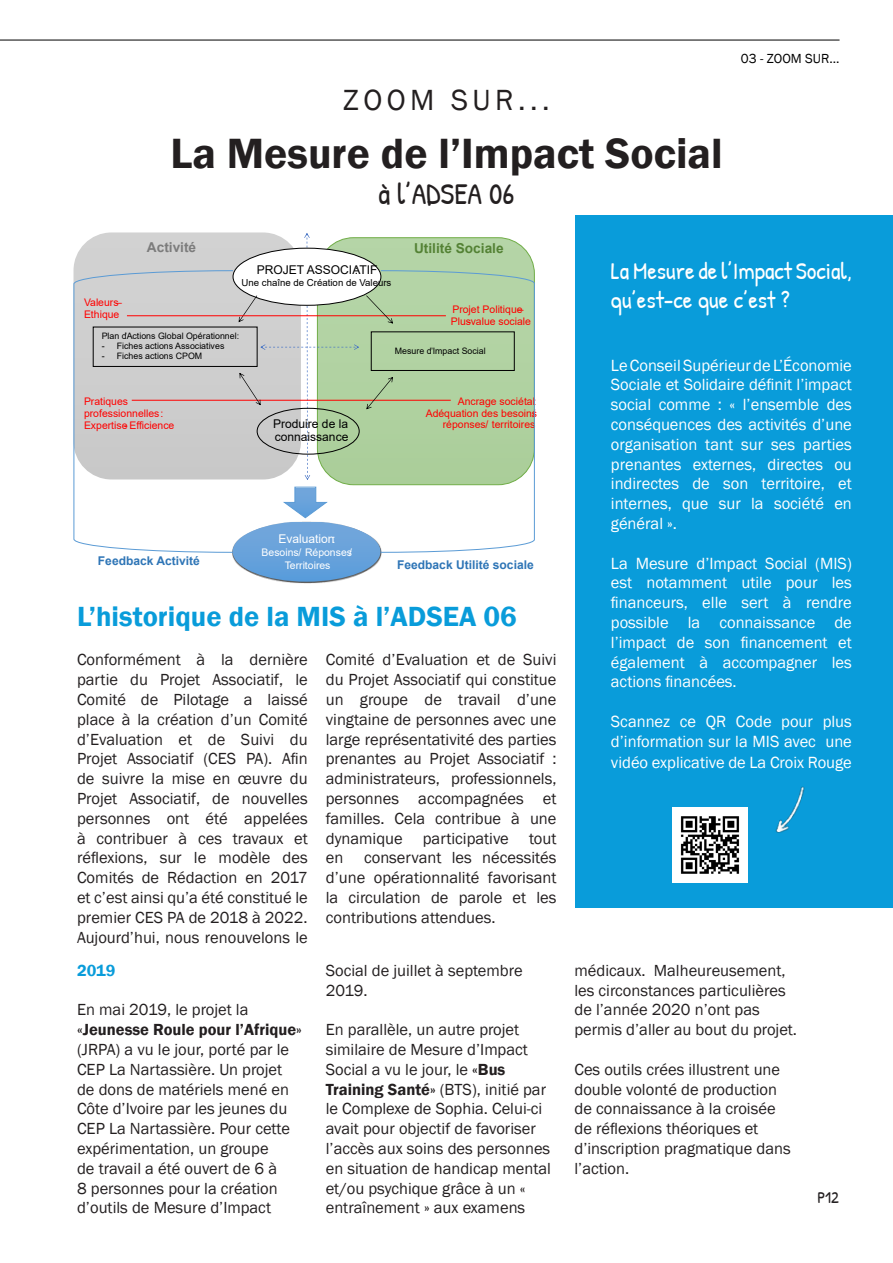
<style>
.page{position:relative;width:893px;height:1263px;background:#fff}
.page>*{position:absolute;margin:0;border:0;box-sizing:border-box;transform-origin:0 0}
.t1{font:600 43.5px "Franklin Gothic";color:#231f20}
.t2{font:30px "Patrick Hand";color:#231f20}
.t3{font:30px "Franklin Gothic";letter-spacing:.15em;color:#231f20}
.t4{font:600 28.5px "Franklin Gothic";color:#099cda}
.t5{font:24px/28.8px "Patrick Hand";color:#fff}
.t6{font:16.65px/19.8px "Franklin Gothic";color:#fff;text-align:justify}
.t7{font:16.5px/19.8px "Franklin Gothic";color:#231f20}
.t8{font:600 16.5px "Franklin Gothic";color:#231f20}
.t9{font:600 16.5px "Franklin Gothic";color:#099cda}
.t10{font:16.5px "Patrick Hand";color:#231f20}
.t11{font:700 13.65px "Arial";color:#548235}
.t12{font:700 13.65px "Arial";color:#7c7c7c}
.t13{font:13.5px "Franklin Gothic";color:#000}
.t14{font:12px/13.6px "Arial";color:#000}
.t15{font:700 12px "Arial";color:#2e75b6}
.t16{font:12px "Arial";color:#fff}
.t17{font:10.5px/11.9px "Arial";color:#f00}
.t18{font:10.5px "Arial";color:#fff}
.t19{font:9.6px "Arial";color:#000}
.t20{font:8.85px "Arial";color:#000}
.s1{font-weight:600}
</style>
<div class="page">
<hr style="left:0;top:40px;width:839px;height:1px;background:#000">
<div style="left:575px;top:215px;width:318px;height:693px;background:#099cda"></div>
<img style="left:673px;top:808px;width:74px;height:74px">
<img style="left:775px;top:786px;width:30px;height:47px">
<div style="left:317px;top:238px;width:217px;height:247px;background:#b4d4a6;border-radius:36px"></div>
<div style="left:74px;top:232px;width:227px;height:247px;background:#d1d1d1;border-radius:38px"></div>
<div style="left:233px;top:248px;width:148px;height:57px;background:#fff;border-radius:50%"></div>
<hr style="left:127px;top:315px;width:319px;height:1px;background:#f00">
<hr style="left:132px;top:400px;width:319px;height:1px;background:#f00">
<svg style="left:239px;top:233px;width:120px;height:247px"></svg>
<svg style="left:283px;top:487px;width:44px;height:31px"></svg>
<img style="left:232px;top:522px;width:149px;height:61px">
<div style="left:233px;top:521px;width:147px;height:61px;background:linear-gradient(to bottom,#77a9dc,#589ad8);border-radius:50%"></div>
<svg style="left:73px;top:270px;width:161px;height:283px"></svg>
<svg style="left:366px;top:270px;width:169px;height:283px"></svg>
<div style="left:257px;top:408px;width:103px;height:46px;border:1px solid #000;border-radius:50%"></div>
<h2 class="t3" style="left:343px;top:81px;width:208px">ZOOM SUR...</h2>
<h1 class="t1" style="left:170px;top:127px;width:554px">La Mesure de l’Impact Social</h1>
<h2 class="t2" style="left:378px;top:173px;width:138px">à l’ADSEA 06</h2>
<p class="t12" style="left:147px;top:238px;width:51px">Activité</p>
<p class="t11" style="left:414px;top:239px;width:91px">Utilité Sociale</p>
<p class="t13" style="left:741px;top:51px;width:100px">03 - ZOOM SUR...</p>
<p class="t14" style="left:257px;top:263px;width:122px">PROJET ASSOCIATIF</p>
<p class="t14" style="left:355px;top:263px;width:5px">:</p>
<p class="t19" style="left:242px;top:276px;width:151px">Une chaîne de Création de Valeurs</p>
<p class="t17" style="left:84px;top:297px;width:39px">Valeurs–<br>Ethique</p>
<p class="t17" style="left:451px;top:303px;width:82px;line-height:12.8px">Projet Politique–<br>Plus-value sociale</p>
<p class="t20" style="left:102px;top:330px;width:139px">Plan d’Actions Global Opérationnel :</p>
<p class="t20" style="left:102px;top:340px;width:124px">- Fiches actions Associatives</p>
<p class="t20" style="left:102px;top:350px;width:102px">- Fiches actions CPOM</p>
<p class="t20" style="left:395px;top:344px;width:92px">Mesure d’Impact Social</p>
<p class="t17" style="left:84px;top:395px;width:92px">Pratiques professionnelles :<br>Expertise- Efficience</p>
<p class="t17" style="left:426px;top:395px;width:113px;text-align:right">Ancrage sociétal :<br>Adéquation des besoins / réponses / territoires</p>
<p class="t14" style="left:273px;top:416px;width:77px">Produire de la connaissance</p>
<p class="t16" style="left:278px;top:531px;width:59px">Evaluation :</p>
<p class="t18" style="left:262px;top:545px;width:92px">Besoins / Réponses /</p>
<p class="t15" style="left:98px;top:553px;width:104px">Feedback Activité</p>
<p class="t18" style="left:285px;top:558px;width:47px">Territoires</p>
<p class="t15" style="left:397px;top:556px;width:138px">Feedback Utilité sociale</p>
<h3 class="t4" style="left:77px;top:599px;width:441px">L’historique de la MIS à l’ADSEA 06</h3>
<p class="t7" style="left:77px;top:650px;width:232px;text-align:justify">Conformément à la dernière partie du Projet Associatif, le Comité de Pilotage a laissé place à la création d’un Comité d’Evaluation et de Suivi du Projet Associatif (CES PA). Afin de suivre la mise en œuvre du Projet Associatif, de nouvelles personnes ont été appelées à contribuer à ces travaux et réflexions, sur le modèle des Comités de Rédaction en 2017 et c’est ainsi qu’a été constitué le premier CES PA de 2018 à 2022.<br>Aujourd’hui, nous renouvelons le</p>
<p class="t7" style="left:326px;top:650px;width:232px;text-align:justify">Comité d’Evaluation et de Suivi du Projet Associatif qui constitue un groupe de travail d’une vingtaine de personnes avec une large représentativité des parties prenantes au Projet Associatif : administrateurs, professionnels, personnes accompagnées et familles. Cela contribue à une dynamique participative tout en</p>
<p class="t7" style="left:326px;top:848px;width:232px;text-align:justify;text-indent:38px">conservant les nécessités d’une opérationnalité favorisant la circulation de parole et les contributions attendues.</p>
<p class="t9" style="left:77px;top:960px;width:40px">2019</p>
<p class="t7" style="left:77px;top:1000px;width:173px">En mai 2019, le projet la</p>
<p class="t8" style="left:77px;top:1019px;width:226px">«Jeunesse Roule pour l’Afrique»</p>
<p class="t7" style="left:77px;top:1040px;width:214px">(JRPA) a vu le jour, porté par le<br>CEP La Nartassière. Un projet de dons de matériels mené en<br>Côte d’Ivoire par les jeunes du<br>CEP La Nartassière. Pour cette expérimentation, un groupe de travail a été ouvert de 6 à<br>8 personnes pour la création d’outils de Mesure d’Impact</p>
<p class="t7" style="left:326px;top:961px;width:199px">Social de juillet à septembre<br>2019.</p>
<p class="t7" style="left:326px;top:1020px;width:227px">En parallèle, un autre projet similaire de Mesure d’Impact<br>Social a vu le jour, le <span class="s1">«Bus<br>Training Santé»</span> (BTS), initié par le Complexe de Sophia. Celui-ci avait pour objectif de favoriser l’accès aux soins des personnes en situation de handicap mental et/ou psychique grâce à un « entraînement » aux examens</p>
<h3 class="t5" style="left:611px;top:256px;width:242px">La Mesure de l’Impact Social, qu’est-ce que c’est ?</h3>
<p class="t6" style="left:611px;top:355px;width:242px">Le Conseil Supérieur de L’Économie Sociale et Solidaire définit l’impact social comme : « l’ensemble des conséquences des activités d’une organisation tant sur ses parties prenantes externes, directes ou indirectes de son territoire, et internes, que sur la société en général ».</p>
<p class="t6" style="left:611px;top:553px;width:242px">La Mesure d’Impact Social (MIS) est notamment utile pour les financeurs, elle sert à rendre possible la connaissance de l’impact de son financement et également à accompagner les actions financées.</p>
<p class="t6" style="left:611px;top:712px;width:242px">Scannez ce QR Code pour plus d’information sur la MIS avec une</p>
<p class="t6" style="left:611px;top:753px;width:242px">vidéo explicative de La Croix Rouge</p>
<p class="t7" style="left:574px;top:961px;width:224px">médicaux. Malheureusement, les circonstances particulières de l’année 2020 n’ont pas permis d’aller au bout du projet.</p>
<p class="t7" style="left:574px;top:1060px;width:218px">Ces outils crées illustrent une double volonté de production de connaissance à la croisée de réflexions théoriques et d’inscription pragmatique dans l’action.</p>
<p class="t10" style="left:817px;top:1185px;width:23px">P12</p>
</div>
